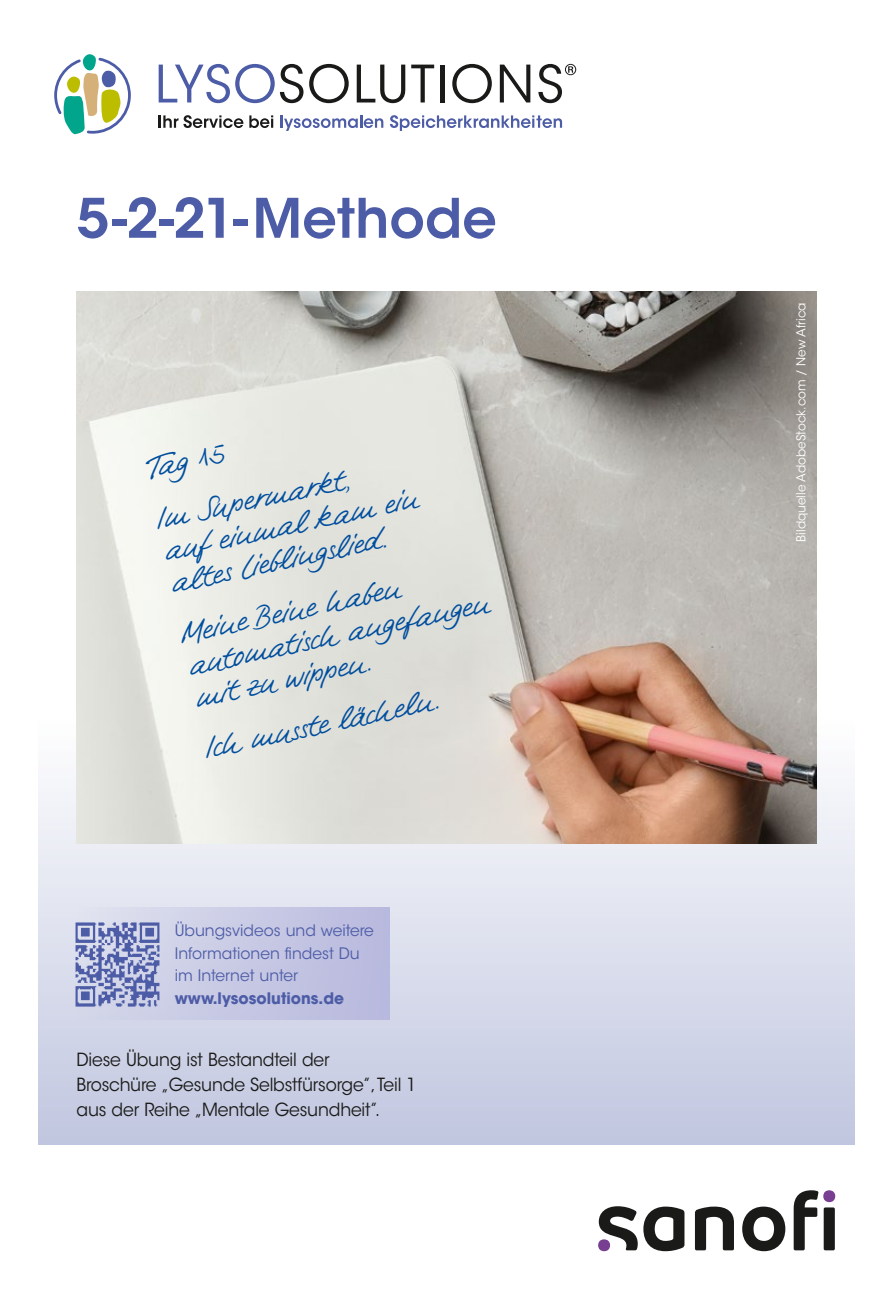
<style>
.page{position:relative;width:893px;height:1308px;background:#fff}
.page>*{position:absolute;margin:0;border:0;box-sizing:border-box;transform-origin:0 0}
.t1{font:600 54px "ITC Avant Garde Std";color:#4d5ca6}
.t2{font:27px/32.6px "Tommi Handwriting";color:#004e9e}
.t3{font:18px/24.8px "ITC Avant Garde Std";letter-spacing:-.01em;color:#1a1a18;scale:.95 1}
.t4{font:15.75px/22.5px "ITC Avant Garde Std";color:#4d5ca6}
.t5{font:700 15.75px "ITC Avant Garde Std";color:#4d5ca6}
.t6{font:12.38px "ITC Avant Garde Std";color:#fff}
</style>
<div class="page">
<div style="left:38px;top:717px;width:817px;height:428px;background:linear-gradient(to bottom,#fbfbfa,#c2c7e1)"></div>
<div style="left:78px;top:907px;width:312px;height:113px;background:linear-gradient(to right,#dbdeed,#b7b8dd)"></div>
<svg style="left:159px;top:64px;width:144px;height:39px"></svg>
<svg style="left:309px;top:64px;width:40px;height:39px"></svg>
<svg style="left:357px;top:65px;width:48px;height:38px"></svg>
<svg style="left:411px;top:65px;width:23px;height:37px"></svg>
<hr style="left:440px;top:65px;width:4px;height:37px;background:#1a1a18">
<svg style="left:452px;top:64px;width:40px;height:39px"></svg>
<svg style="left:500px;top:65px;width:30px;height:37px"></svg>
<svg style="left:538px;top:64px;width:38px;height:39px"></svg>
<svg style="left:54px;top:54px;width:77px;height:80px"></svg>
<svg style="left:159px;top:115px;width:114px;height:13px"></svg>
<svg style="left:280px;top:115px;width:103px;height:16px"></svg>
<svg style="left:390px;top:115px;width:172px;height:16px"></svg>
<svg style="left:599px;top:1206px;width:85px;height:45px"></svg>
<svg style="left:695px;top:1206px;width:39px;height:44px"></svg>
<svg style="left:742px;top:1206px;width:43px;height:45px"></svg>
<div style="left:824px;top:1207px;width:11px;height:43px;background:#1a1a18;border-radius:2px"></div>
<svg style="left:794px;top:1190px;width:24px;height:60px"></svg>
<div style="left:598px;top:1239px;width:12px;height:12px;background:#773e91;border-radius:50%"></div>
<div style="left:823px;top:1190px;width:12px;height:12px;background:#773e91;border-radius:50%"></div>
<img style="left:77px;top:292px;width:739px;height:551px">
<img style="left:70px;top:916px;width:95px;height:96px">
<h1 class="t1" style="left:77px;top:184px;width:422px">5-2-21-Methode</h1>
<p class="t2" style="left:139px;top:445px;width:199px;line-height:51.8px;rotate:-12deg">Tag 15<br>Im Supermarkt,</p>
<p class="t2" style="left:161px;top:537px;width:261px;rotate:-12deg">auf einmal kam ein altes Lieblingslied.</p>
<p class="t2" style="left:177px;top:619px;width:310px;rotate:-12deg">Meine Beine haben automatisch angefangen mit zu wippen.</p>
<p class="t2" style="left:201px;top:734px;width:242px;rotate:-12deg">Ich musste lächeln.</p>
<p class="t4" style="left:175px;top:919px;width:201px">Übungsvideos und weitere<br>Informationen findest Du im Internet unter</p>
<p class="t5" style="left:175px;top:987px;width:171px">www.lysosolutions.de</p>
<p class="t3" style="left:77px;top:1047px;width:359px">Diese Übung ist Bestandteil der<br>Broschüre „Gesunde Selbstfürsorge”, Teil 1 aus der Reihe „Mentale Gesundheit”.</p>
<p class="t6" style="left:793px;top:541px;width:241px;rotate:-90deg">Bildquelle AdobeStock.com / New Africa</p>
</div>
